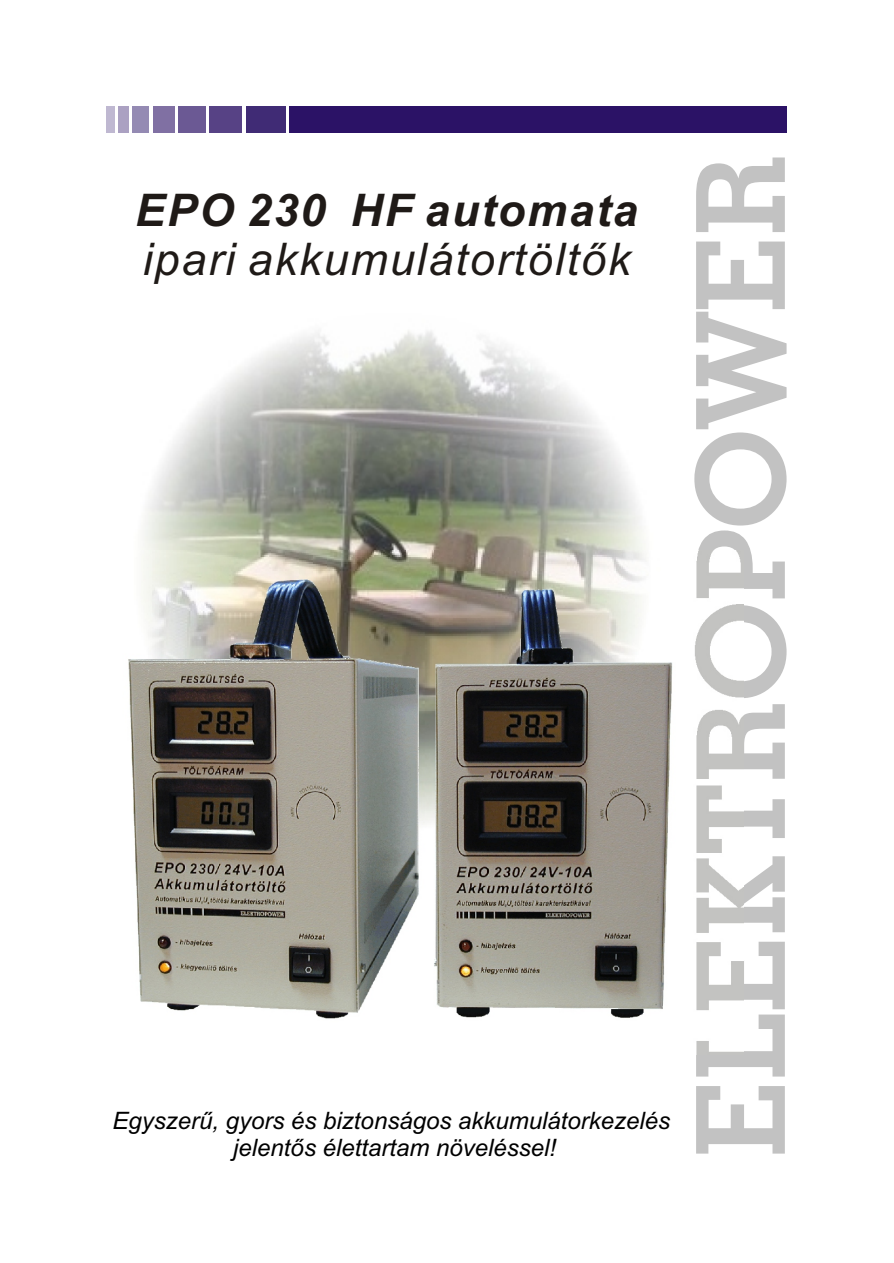
<style>
.page{position:relative;width:894px;height:1263px;background:#fff}
.page>*{position:absolute;margin:0;border:0;box-sizing:border-box;transform-origin:0 0}
.t1{font:700 123.3px "Geo Slab 703 Md BT";color:#c2c2c2}
.t2{font:italic 45px "Arial HU";letter-spacing:.04em;color:#1f1a17}
.t3{font:italic 700 45px "Arial";letter-spacing:.04em;color:#1f1a17}
.t4{font:italic 24px/26.5px "Arial HU";color:#000;text-align:center}
</style>
<div class="page">
<div style="left:106px;top:106px;width:8px;height:27px;background:#bfb8d1"></div>
<div style="left:118px;top:106px;width:11px;height:27px;background:#aba1c2"></div>
<div style="left:133px;top:106px;width:16px;height:27px;background:#948ab3"></div>
<div style="left:153px;top:106px;width:21px;height:27px;background:#8070a3"></div>
<div style="left:178px;top:106px;width:28px;height:27px;background:#6b5994"></div>
<div style="left:210px;top:106px;width:32px;height:27px;background:#574285"></div>
<div style="left:246px;top:106px;width:39px;height:27px;background:#402b75"></div>
<div style="left:289px;top:106px;width:498px;height:27px;background:#2b1266"></div>
<img style="left:142px;top:331px;width:503px;height:220px">
<img style="left:128px;top:551px;width:616px;height:504px">
<h2 class="t3" style="left:135px;top:193px;width:504px">EPO 230 HF automata</h2>
<h2 class="t2" style="left:143px;top:243px;width:489px">ipari akkumulátortöltõk</h2>
<p class="t4" style="left:113px;top:1110px;width:559px">Egyszerû, gyors és biztonságos akkumulátorkezelés jelentõs élettartam növeléssel!</p>
<h1 class="t1" style="left:691px;top:1157px;width:1003px;rotate:-90deg">ELEKTROPOWER</h1>
</div>
